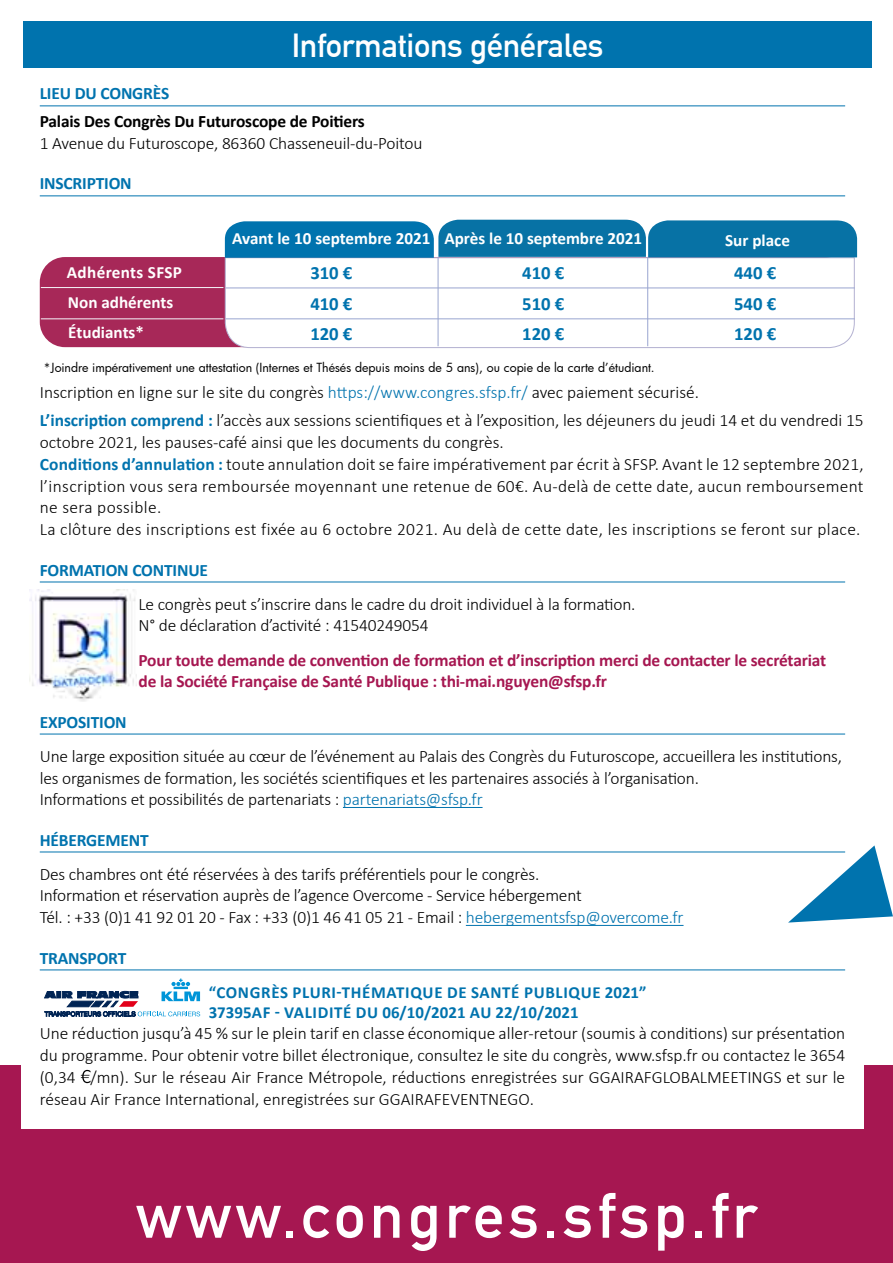
<style>
.page{position:relative;width:893px;height:1263px;background:#fff}
.page>*{position:absolute;margin:0;border:0;box-sizing:border-box;transform-origin:0 0}
.t1{font:700 63px "DIN Alternate";letter-spacing:.07em;color:#fff}
.t2{font:700 32.7px "DIN Alternate";letter-spacing:-.01em;color:#fff}
.t3{font:700 18.75px "Calibri";color:#0073ae}
.t4{font:300 17.4px/21.8px "Calibri";letter-spacing:-.01em;color:#000}
.t5{font:300 17.4px/21.8px "Calibri";letter-spacing:.015em;color:#000}
.t6{font:700 17.4px/21.8px "Calibri";letter-spacing:-.01em;color:#a61751}
.t7{font:700 17.4px "Calibri";letter-spacing:-.01em;color:#0073ae}
.t8{font:700 17.4px "Calibri";letter-spacing:-.01em;color:#000}
.t9{font:700 17.1px "Calibri";color:#fff}
.t10{font:700 17.1px "Calibri";letter-spacing:.02em;color:#fff}
.t11{font:700 16.95px/20px "Calibri";letter-spacing:.04em;color:#0073ae}
.t12{font:12.3px "Futura";color:#000}
.s1{color:#0073ae}
.s2{font-weight:700;color:#0073ae}
</style>
<div class="page">
<div style="left:0;top:1065px;width:893px;height:198px;background:#a61751"></div>
<div style="left:24px;top:21px;width:848px;height:47px;background:#0073ae"></div>
<div style="left:21px;top:86px;width:843px;height:1043px;background:#fff"></div>
<hr style="left:40px;top:106px;width:805px;height:1px;background:#0073ae">
<hr style="left:40px;top:196px;width:805px;height:1px;background:#0073ae">
<hr style="left:40px;top:582px;width:805px;height:1px;background:#0073ae">
<hr style="left:40px;top:734px;width:805px;height:1px;background:#0073ae">
<hr style="left:343px;top:807px;width:140px;height:1px;background:#0073ae">
<hr style="left:40px;top:852px;width:805px;height:1px;background:#0073ae">
<hr style="left:466px;top:925px;width:217px;height:1px;background:#0073ae">
<hr style="left:40px;top:970px;width:805px;height:1px;background:#0073ae">
<svg style="left:81px;top:1070px;width:9px;height:13px"></svg>
<svg style="left:788px;top:845px;width:105px;height:77px"></svg>
<img style="left:29px;top:590px;width:107px;height:112px">
<svg style="left:44px;top:978px;width:156px;height:39px"></svg>
<div style="left:40px;top:257px;width:809px;height:90px;background:#a72858;border-radius:25px"></div>
<div style="left:224px;top:257px;width:631px;height:91px;background:#fff"></div>
<hr style="left:41px;top:287px;width:182px;height:1px;background:#f5f6fa">
<hr style="left:41px;top:318px;width:182px;height:1px;background:#f5f6fa">
<hr style="left:226px;top:288px;width:629px;height:1px;background:#99a5d0">
<hr style="left:226px;top:319px;width:629px;height:1px;background:#99a5d0">
<svg style="left:225px;top:220px;width:632px;height:38px;background:#1279ac"></svg>
<hr style="left:438px;top:257px;width:1px;height:89px;background:#99a5d0">
<hr style="left:647px;top:257px;width:1px;height:89px;background:#99a5d0">
<h2 class="t2" style="left:292px;top:21px;width:313px">Informations générales</h2>
<p class="t7" style="left:40px;top:83px;width:131px">LIEU DU CONGRÈS</p>
<p class="t8" style="left:40px;top:110px;width:327px">Palais Des Congrès Du Futuroscope de Poitiers</p>
<p class="t4" style="left:40px;top:132px;width:384px">1 Avenue du Futuroscope, 86360 Chasseneuil-du-Poitou</p>
<p class="t7" style="left:40px;top:173px;width:94px">INSCRIPTION</p>
<p class="t9" style="left:232px;top:228px;width:411px">Avant le 10 septembre 2021 Après le 10 septembre 2021</p>
<p class="t9" style="left:711px;top:228px;width:90px">Sur plaprèce</p>
<p class="t9" style="left:725px;top:229px;width:66px">Sur place</p>
<p class="t10" style="left:67px;top:261px;width:116px">Adhérents SFSP</p>
<p class="t3" style="left:310px;top:261px;width:44px">310 €</p>
<p class="t3" style="left:522px;top:261px;width:44px">410 €</p>
<p class="t3" style="left:734px;top:261px;width:44px">440 €</p>
<p class="t9" style="left:68px;top:292px;width:107px">Non adhérents</p>
<p class="t3" style="left:310px;top:292px;width:44px">410 €</p>
<p class="t3" style="left:522px;top:292px;width:44px">510 €</p>
<p class="t3" style="left:734px;top:292px;width:44px">540 €</p>
<p class="t9" style="left:68px;top:322px;width:77px">Étudiants*</p>
<p class="t3" style="left:310px;top:322px;width:44px">120 €</p>
<p class="t3" style="left:522px;top:322px;width:44px">120 €</p>
<p class="t3" style="left:734px;top:322px;width:44px">120 €</p>
<p class="t12" style="left:44px;top:359px;width:612px">*Joindre impérativement une attestation (Internes et Thésés depuis moins de 5 ans), ou copie de la carte d’étudiant.</p>
<p class="t4" style="left:40px;top:378px;width:825px;line-height:27.9px">Inscription en ligne sur le site du congrès <span class="s1">https://www.congres.sfsp.fr/</span> avec paiement sécurisé.<br><span class="s2">L’inscription comprend :</span> l’accès aux sessions scientifiques et à l’exposition, les déjeuners du jeudi 14 et du vendredi 15</p>
<p class="t5" style="left:40px;top:431px;width:825px">octobre 2021, les pauses-café ainsi que les documents du congrès.<br><span class="s2">Conditions d’annulation :</span> toute annulation doit se faire impérativement par écrit à SFSP. Avant le 12 septembre 2021, l’inscription vous sera remboursée moyennant une retenue de 60€. Au-delà de cette date, aucun remboursement ne sera possible.<br>La clôture des inscriptions est fixée au 6 octobre 2021. Au delà de cette date, les inscriptions se feront sur place.</p>
<p class="t7" style="left:40px;top:559px;width:170px">FORMATION CONTINUE</p>
<p class="t4" style="left:138px;top:592px;width:499px">Le congrès peut s’inscrire dans le cadre du droit individuel à la formation.<br>N° de déclaration d’activité : 41540249054</p>
<p class="t6" style="left:138px;top:649px;width:689px">Pour toute demande de convention de formation et d’inscription merci de contacter le secrétariat de la Société Française de Santé Publique : thi-mai.nguyen@sfsp.fr</p>
<p class="t7" style="left:40px;top:711px;width:88px">EXPOSITION</p>
<p class="t4" style="left:40px;top:744px;width:804px">Une large exposition située au cœur de l’événement au Palais des Congrès du Futuroscope, accueillera les institutions, les organismes de formation, les sociétés scientifiques et les partenaires associés à l’organisation.<br>Informations et possibilités de partenariats : <span class="s1">partenariats@sfsp.fr</span></p>
<p class="t7" style="left:40px;top:829px;width:111px">HÉBERGEMENT</p>
<p class="t4" style="left:40px;top:862px;width:645px">Des chambres ont été réservées à des tarifs préférentiels pour le congrès.<br>Information et réservation auprès de l’agence Overcome - Service hébergement<br>Tél. : +33 (0)1 41 92 01 20 - Fax : +33 (0)1 46 41 05 21 - Email : <span class="s1">hebergementsfsp@overcome.fr</span></p>
<p class="t7" style="left:40px;top:946px;width:88px">TRANSPORT</p>
<p class="t11" style="left:209px;top:982px;width:439px">“CONGRÈS PLURI-THÉMATIQUE DE SANTÉ PUBLIQUE 2021”<br>37395AF - VALIDITÉ DU 06/10/2021 AU 22/10/2021</p>
<p class="t4" style="left:40px;top:1022px;width:807px;text-align:justify">Une réduction jusqu’à 45 % sur le plein tarif en classe économique aller-retour (soumis à conditions) sur présentation du programme. Pour obtenir votre billet électronique, consultez le site du congrès, www.sfsp.fr ou contactez le 3654 (0,34 /mn). Sur le réseau Air France Métropole, réductions enregistrées sur GGAIRAFGLOBALMEETINGS et sur le réseau Air France International, enregistrées sur GGAIRAFEVENTNEGO.</p>
<h1 class="t1" style="left:136px;top:1167px;width:622px">www.congres.sfsp.fr</h1>
</div>
